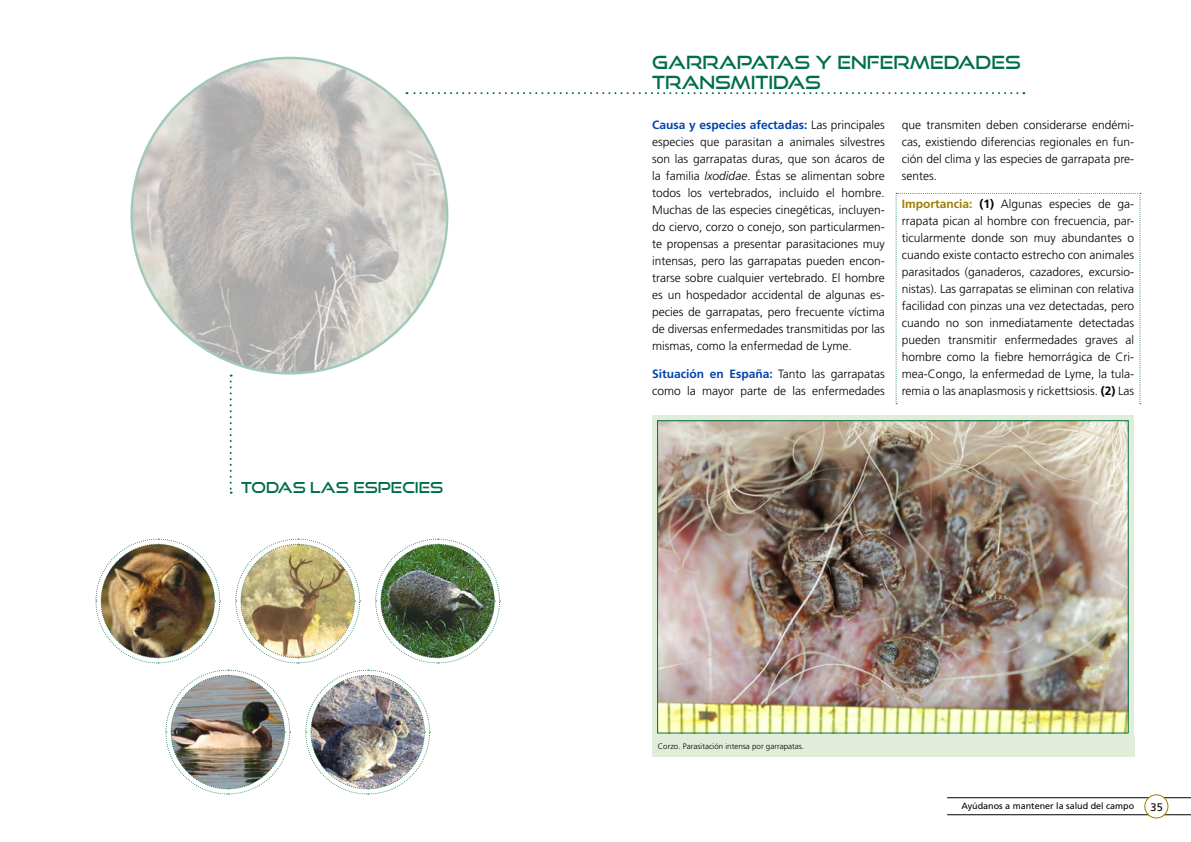
<style>
.page{position:relative;width:1191px;height:842px;background:#fff}
.page>*{position:absolute;margin:0;border:0;box-sizing:border-box;transform-origin:0 0}
.t1{font:18px/20px "Good Times Rg";color:#006f46}
.t2{font:15px "Good Times Rg";color:#006f46}
.t3{font:300 12px/17px "Frutiger LT Std";color:#000;text-align:justify}
.t4{font:11px "Frutiger LT Std";color:#000}
.t5{font:9px "Frutiger LT Std";color:#000}
.t6{font:300 8px "Frutiger LT Std";color:#000}
.s1{font-weight:700;color:#0044ae}
.s2{font-style:italic}
.s3{font-weight:700;color:#a07e00}
.s4{font-weight:700}
</style>
<div class="page">
<hr style="left:947px;top:814px;width:244px;height:1px;background:#000">
<hr style="left:947px;top:797px;width:244px;height:1px;background:#000">
<div style="left:1144px;top:795px;width:24px;height:23px;background:#fff;border-radius:50%"></div>
<div style="left:1144px;top:794px;width:24px;height:24px;border:1px solid #a07e00;border-radius:50%"></div>
<img style="left:132px;top:58px;width:315px;height:315px;border-radius:158px">
<svg style="left:406px;top:92px;width:611px;height:2px"></svg>
<svg style="left:230px;top:375px;width:2px;height:119px"></svg>
<svg style="left:895px;top:193px;width:246px;height:211px"></svg>
<div style="left:652px;top:415px;width:482px;height:324px;background:#e2edd9"></div>
<div style="left:652px;top:737px;width:482px;height:20px;background:#e2edd9"></div>
<img style="left:659px;top:422px;width:467px;height:309px">
<div style="left:657px;top:420px;width:471px;height:313px;border:1px solid #006f46"></div>
<img style="left:95px;top:538px;width:405px;height:257px">
<p class="t2" style="left:241px;top:479px;width:204px">TODAS LAS ESPECIES</p>
<h1 class="t1" style="left:652px;top:52px;width:370px">GARRAPATAS Y ENFERMEDADES<br>TRANSMITIDAS</h1>
<p class="t3" style="left:652px;top:116px;width:234px"><span class="s1">Causa y especies afectadas:</span> Las principales especies que parasitan a animales silvestres son las garrapatas duras, que son ácaros de la familia <span class="s2">Ixodidae</span>. Éstas se alimentan sobre todos los vertebrados, incluido el hombre.<br>Muchas de las especies cinegéticas, incluyen&shy;do ciervo, corzo o conejo, son particularmen&shy;te propensas a presentar parasitaciones muy intensas, pero las garrapatas pueden encon&shy;trarse sobre cualquier vertebrado. El hombre es un hospedador accidental de algunas es&shy;pecies de garrapatas, pero frecuente víctima de diversas enfermedades transmitidas por las mismas, como la enfermedad de Lyme.</p>
<p class="t3" style="left:652px;top:366px;width:234px"><span class="s1">Situación en España:</span> Tanto las garrapatas como la mayor parte de las enfermedades</p>
<p class="t3" style="left:901px;top:116px;width:234px">que transmiten deben considerarse endémi&shy;cas, existiendo diferencias regionales en fun&shy;ción del clima y las especies de garrapata pre&shy;sentes.</p>
<p class="t3" style="left:901px;top:196px;width:234px"><span class="s3">Importancia:</span> <span class="s4">(1)</span> Algunas especies de ga&shy;rrapata pican al hombre con frecuencia, par&shy;ticularmente donde son muy abundantes o cuando existe contacto estrecho con animales parasitados (ganaderos, cazadores, excursio&shy;nistas). Las garrapatas se eliminan con relativa facilidad con pinzas una vez detectadas, pero cuando no son inmediatamente detectadas pueden transmitir enfermedades graves al hombre como la fiebre hemorrágica de Cri&shy;mea-Congo, la enfermedad de Lyme, la tula&shy;remia o las anaplasmosis y rickettsiosis. <span class="s4">(2)</span> Las</p>
<p class="t6" style="left:658px;top:741px;width:148px">Corzo. Parasitación intensa por garrapatas.</p>
<p class="t5" style="left:961px;top:801px;width:174px">Ayúdanos a mantener la salud del campo</p>
<p class="t4" style="left:1150px;top:800px;width:14px">35</p>
</div>
